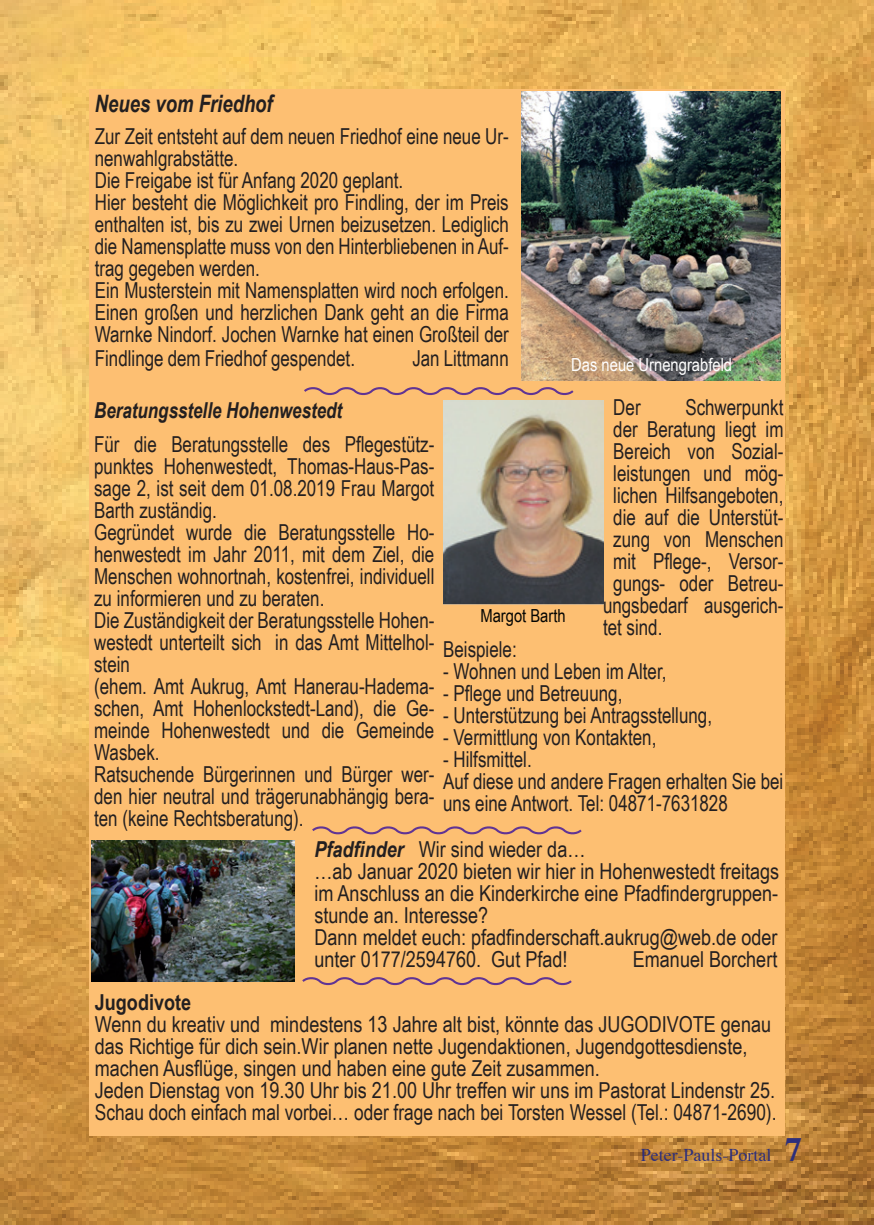
<style>
.page{position:relative;width:874px;height:1225px;background:#fff}
.page>*{position:absolute;margin:0;border:0;box-sizing:border-box;transform-origin:0 0}
.t1{font:italic 700 24px "Arial Narrow";color:#231f20;scale:.94 1}
.t2{font:22px/22px "Arial Narrow";color:#231f20;scale:.94 1}
.t3{font:22px/22px "Arial Narrow";color:#231f20}
.t4{font:italic 700 22px "Arial Narrow";color:#231f20;scale:.94 1}
.t5{font:700 22px "Arial Narrow";color:#231f20}
.t6{font:18px "Arial Narrow";color:#fff}
.t7{font:18px "Times";color:#2d2f7c}
.t8{font:18px "Arial Narrow";color:#040503}
.s1{font-weight:700;font-style:italic}
.s2{font-weight:700;font-size:34px}
</style>
<div class="page">
<img style="left:0;top:0;width:873px;height:1225px">
<div style="left:89px;top:89px;width:695px;height:1047px;background:#fdbf72"></div>
<img style="left:521px;top:91px;width:258px;height:289px">
<img style="left:443px;top:400px;width:159px;height:205px">
<img style="left:92px;top:840px;width:202px;height:141px">
<svg style="left:304px;top:387px;width:270px;height:8px"></svg>
<svg style="left:312px;top:826px;width:270px;height:9px"></svg>
<svg style="left:302px;top:977px;width:270px;height:9px"></svg>
<p class="t1" style="left:95px;top:86px;width:191px">Neues vom Friedhof</p>
<p class="t2" style="left:95px;top:125px;width:442px">Zur Zeit entsteht auf dem neuen Friedhof eine neue Ur&shy;nenwahlgrabstätte.<br>Die Freigabe ist für Anfang 2020 geplant.<br>Hier besteht die Möglichkeit pro Findling, der im Preis enthalten ist, bis zu zwei Urnen beizusetzen. Lediglich die Namensplatte muss von den Hinterbliebenen in Auf&shy;trag gegeben werden.<br>Ein Musterstein mit Namensplatten wird noch erfolgen.<br>Einen großen und herzlichen Dank geht an die Firma Warnke Nindorf. Jochen Warnke hat einen Großteil der</p>
<p class="t2" style="left:95px;top:347px;width:278px">Findlinge dem Friedhof gespendet.</p>
<p class="t2" style="left:412px;top:347px;width:104px">Jan Littmann</p>
<p class="t4" style="left:94px;top:394px;width:265px">Beratungsstelle Hohenwestedt</p>
<p class="t2" style="left:94px;top:432px;width:363px">Für die Beratungsstelle des Pflegestütz&shy;punktes Hohenwestedt, Thomas-Haus-Pas&shy;sage 2, ist seit dem 01.08.2019 Frau Margot Barth zuständig.<br>Gegründet wurde die Beratungsstelle Ho&shy;henwestedt im Jahr 2011, mit dem Ziel, die Menschen wohnortnah, kostenfrei, individuell zu informieren und zu beraten.<br>Die Zuständigkeit der Beratungsstelle Hohen&shy;westedt unterteilt sich in das Amt Mittelhol&shy;stein<br>(ehem. Amt Aukrug, Amt Hanerau-Hadema&shy;schen, Amt Hohenlockstedt-Land), die Ge&shy;meinde Hohenwestedt und die Gemeinde Wasbek.<br>Ratsuchende Bürgerinnen und Bürger wer&shy;den hier neutral und trägerunabhängig bera&shy;ten (keine Rechtsberatung).</p>
<p class="t3" style="left:314px;top:837px;width:466px"><span class="s1">Pfadfinder</span> Wir sind wieder da…<br>…ab Januar 2020 bieten wir hier in Hohenwestedt freitags im Anschluss an die Kinderkirche eine Pfadfindergruppen&shy;stunde an. Interesse?<br>Dann meldet euch: pfadfinderschaft.aukrug@web.de oder unter 0177/2594760. Gut Pfad!</p>
<p class="t6" style="left:571px;top:351px;width:162px">Das neue Urnengrabfeld</p>
<p class="t2" style="left:613px;top:395px;width:31px">Der</p>
<p class="t2" style="left:685px;top:395px;width:106px">Schwerpunkt</p>
<p class="t2" style="left:613px;top:417px;width:182px">der Beratung liegt im</p>
<p class="t2" style="left:613px;top:439px;width:182px">Bereich von Sozial-</p>
<p class="t2" style="left:613px;top:461px;width:182px">leistungen und mög-</p>
<p class="t2" style="left:613px;top:483px;width:182px">lichen Hilfsangeboten,</p>
<p class="t2" style="left:613px;top:505px;width:182px">die auf die Unterstüt-</p>
<p class="t2" style="left:613px;top:527px;width:182px">zung von Menschen</p>
<p class="t2" style="left:613px;top:549px;width:182px">mit Pflege-, Versor-</p>
<p class="t2" style="left:613px;top:571px;width:182px">gungs- oder Betreu-</p>
<p class="t2" style="left:602px;top:593px;width:193px">ungsbedarf ausgerich-</p>
<p class="t2" style="left:602px;top:615px;width:65px">tet sind.</p>
<p class="t8" style="left:480px;top:602px;width:87px">Margot Barth</p>
<p class="t2" style="left:443px;top:637px;width:80px">Beispiele:</p>
<p class="t2" style="left:443px;top:659px;width:239px">- Wohnen und Leben im Alter,</p>
<p class="t2" style="left:443px;top:681px;width:192px">- Pflege und Betreuung,</p>
<p class="t2" style="left:443px;top:703px;width:287px">- Unterstützung bei Antragsstellung,</p>
<p class="t2" style="left:443px;top:725px;width:228px">- Vermittlung von Kontakten,</p>
<p class="t2" style="left:443px;top:747px;width:363px">- Hilfsmittel.<br>Auf diese und andere Fragen erhalten Sie bei uns eine Antwort. Tel: 04871-7631828</p>
<p class="t3" style="left:632px;top:947px;width:146px">Emanuel Borchert</p>
<p class="t5" style="left:95px;top:985px;width:98px">Jugodivote</p>
<p class="t3" style="left:95px;top:1012px;width:682px">Wenn du kreativ und mindestens 13 Jahre alt bist, könnte das JUGODIVOTE genau das Richtige für dich sein.Wir planen nette Jugendaktionen, Jugendgottesdienste, machen Ausflüge, singen und haben eine gute Zeit zusammen.<br>Jeden Dienstag von 19.30 Uhr bis 21.00 Uhr treffen wir uns im Pastorat Lindenstr 25.<br>Schau doch einfach mal vorbei… oder frage nach bei Torsten Wessel (Tel.: 04871-2690).</p>
<p class="t7" style="left:640px;top:1138px;width:163px">Peter-Pauls-Portal <span class="s2">7</span></p>
</div>
